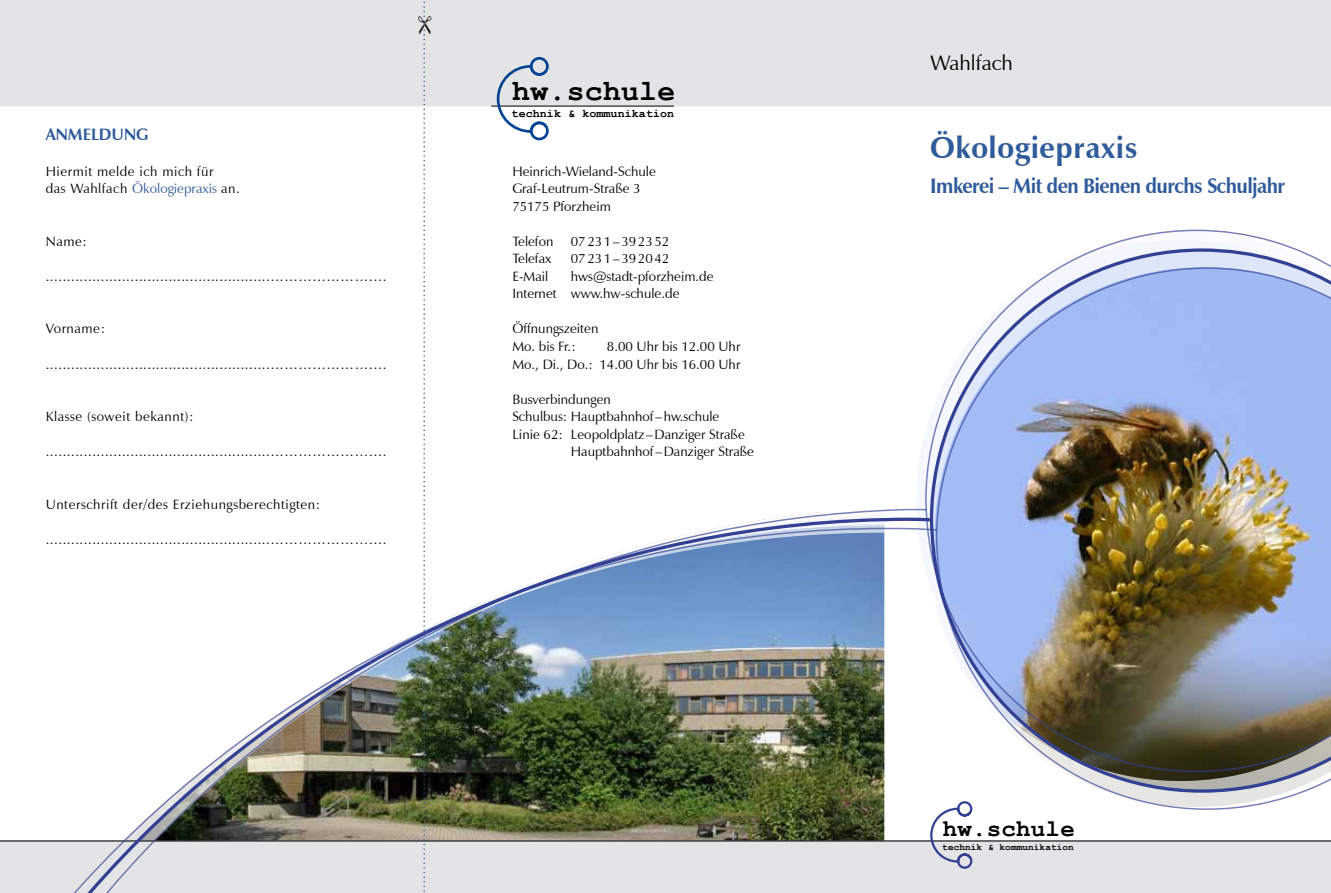
<style>
.page{position:relative;width:1331px;height:893px;background:#fff}
.page>*{position:absolute;margin:0;border:0;box-sizing:border-box;transform-origin:0 0}
.t1{font:700 30px "Zapf Humanist 601 BT";letter-spacing:.02em;color:#2f5b9b}
.t2{font:700 29.7px "Courier New";letter-spacing:.01em;color:#000}
.t3{font:700 24px "Courier New";letter-spacing:.01em;color:#000}
.t4{font:700 21px "Zapf Humanist 601 BT";letter-spacing:-.03em;color:#2f5b9b;scale:.96 1}
.t5{font:21px "Zapf Humanist 601 BT";color:#000}
.t6{font:700 16.5px "Zapf Humanist 601 BT";color:#2f5b9b}
.t7{font:13.5px/17.5px "Zapf Humanist 601 BT";color:#000}
.t8{font:13.5px/17.5px "Zapf Humanist 601 BT";letter-spacing:.04em;color:#000}
.t9{font:700 11.55px "Courier New";letter-spacing:.01em;color:#000}
.t10{font:700 9.45px "Courier New";letter-spacing:.01em;color:#000}
.s1{color:#2f5b9b}
</style>
<div class="page">
<div style="left:0;top:0;width:1331px;height:106px;background:#e3e4e6"></div>
<img style="left:0;top:528px;width:1331px;height:365px">
<svg style="left:936px;top:772px;width:395px;height:38px"></svg>
<img style="left:925px;top:230px;width:406px;height:542px">
<hr style="left:491px;top:106px;width:183px;height:1px;background:#000">
<svg style="left:495px;top:56px;width:55px;height:85px"></svg>
<svg style="left:418px;top:0;width:14px;height:893px"></svg>
<p class="t6" style="left:46px;top:125px;width:104px">Anmeldung</p>
<p class="t8" style="left:46px;top:162px;width:196px">Hiermit melde ich mich für<br>das Wahlfach <span class="s1">Ökologiepraxis</span> an.</p>
<p class="t7" style="left:46px;top:232px;width:43px">Name:</p>
<p class="t7" style="left:46px;top:267px;width:342px">.....................................................…………………….</p>
<p class="t8" style="left:46px;top:320px;width:61px">Vorname:</p>
<p class="t7" style="left:46px;top:355px;width:342px">.....................................................…………………….</p>
<p class="t8" style="left:46px;top:408px;width:149px">Klasse (soweit bekannt):</p>
<p class="t7" style="left:46px;top:443px;width:342px">.....................................................…………………….</p>
<p class="t8" style="left:46px;top:496px;width:276px">Unterschrift der/des Erziehungsberechtigten:</p>
<p class="t7" style="left:46px;top:531px;width:342px">.....................................................…………………….</p>
<h2 class="t2" style="left:512px;top:73px;width:165px">hw.schule</h2>
<p class="t9" style="left:512px;top:106px;width:164px">technik &amp; kommunikation</p>
<p class="t7" style="left:512px;top:162px;width:145px">Heinrich-Wieland-Schule<br>Graf-Leutrum-Straße 3<br>75175 Pforzheim</p>
<p class="t7" style="left:512px;top:232px;width:43px">Telefon</p>
<p class="t7" style="left:571px;top:232px;width:100px">07231–392352</p>
<p class="t7" style="left:512px;top:250px;width:41px">Telefax</p>
<p class="t7" style="left:571px;top:250px;width:100px">07231–392042</p>
<p class="t7" style="left:512px;top:267px;width:38px">E-Mail</p>
<p class="t7" style="left:512px;top:267px;width:203px;text-indent:58px">hws@stadt-pforzheim.de<br>Internet www.hw-schule.de</p>
<p class="t7" style="left:512px;top:320px;width:88px">Öffnungszeiten<br>Mo. bis Fr.:</p>
<p class="t7" style="left:512px;top:338px;width:230px;text-align:right">8.00 Uhr bis 12.00 Uhr<br>Mo., Di., Do.: 14.00 Uhr bis 16.00 Uhr</p>
<p class="t7" style="left:512px;top:390px;width:100px">Busverbindungen</p>
<p class="t7" style="left:512px;top:408px;width:209px">Schulbus: Hauptbahnhof–hw.schule</p>
<p class="t7" style="left:512px;top:425px;width:234px">Linie 62: Leopoldplatz –Danziger Straße</p>
<p class="t7" style="left:571px;top:443px;width:185px">Hauptbahnhof–Danziger Straße</p>
<h3 class="t5" style="left:930px;top:50px;width:84px">Wahlfach</h3>
<h1 class="t1" style="left:930px;top:129px;width:209px">Ökologiepraxis</h1>
<h3 class="t4" style="left:930px;top:173px;width:371px">Imkerei – Mit den Bienen durchs Schuljahr</h3>
<h3 class="t3" style="left:943px;top:814px;width:133px">hw.schule</h3>
<p class="t10" style="left:942px;top:841px;width:133px">technik &amp; kommunikation</p>
</div>
